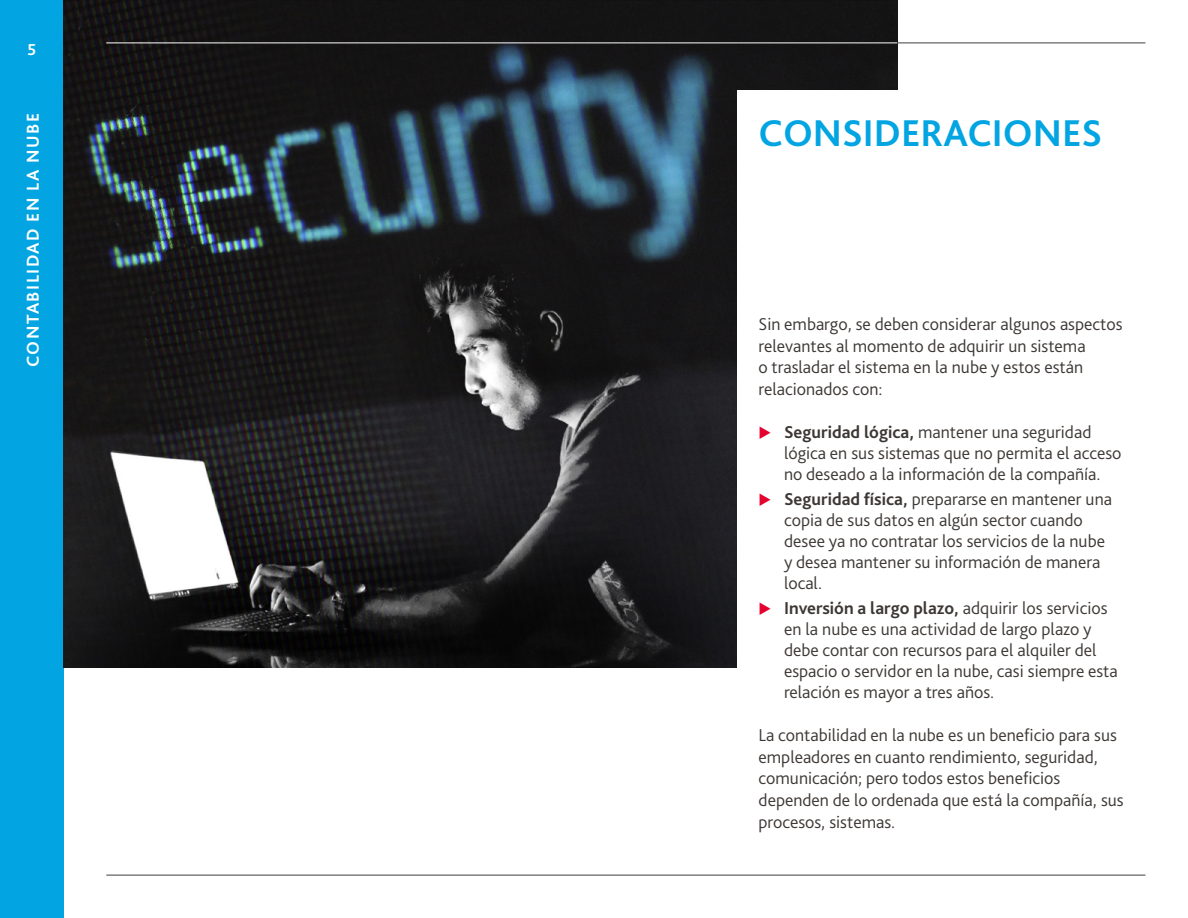
<style>
.page{position:relative;width:1188px;height:918px;background:#fff}
.page>*{position:absolute;margin:0;border:0;box-sizing:border-box;transform-origin:0 0}
.t1{font:700 39px "Bliss Pro";color:#02a5e2}
.t2{font:300 18px/21px "Bliss Pro";color:#3c3734}
.t3{font:700 18px "Bliss Pro";letter-spacing:.085em;color:#fff}
.t4{font:700 16.5px "Bliss Pro";color:#fff}
.s1{font-weight:700}
</style>
<div class="page">
<div style="left:0;top:0;width:64px;height:918px;background:#02a5e2"></div>
<hr style="left:106px;top:43px;width:1039px;height:1px;background:#404040">
<hr style="left:106px;top:875px;width:1039px;height:1px;background:#404040">
<img style="left:64px;top:0;width:833px;height:667px">
<div style="left:737px;top:90px;width:387px;height:759px;background:#fff"></div>
<hr style="left:106px;top:43px;width:791px;height:1px;background:#fff">
<p class="t4" style="left:28px;top:39px;width:10px">5</p>
<p class="t3" style="left:22px;top:367px;width:255px;rotate:-90deg">Contabilidad en la nube</p>
<h1 class="t1" style="left:759px;top:108px;width:256px">CONSIDERACIONE</h1>
<h1 class="t1" style="left:1082px;top:108px;width:22px">S</h1>
<p class="t2" style="left:759px;top:313px;width:365px;line-height:21.6px">Sin embargo, se deben considerar algunos aspectos relevantes al momento de adquirir un sistema<br>o trasladar el sistema en la nube y estos están relacionados con:</p>
<p class="t2" style="left:784px;top:421px;width:339px"><span class="s1">Seguridad lógica,</span> mantener una seguridad lógica en sus sistemas que no permita el acceso no deseado a la información de la compañía.</p>
<p class="t2" style="left:784px;top:488px;width:330px"><span class="s1">Seguridad física,</span> prepararse en mantener una copia de sus datos en algún sector cuando desee ya no contratar los servicios de la nube y desea mantener su información de manera local.</p>
<p class="t2" style="left:784px;top:597px;width:335px"><span class="s1">I nversión a largo plazo,</span> adquirir los servicios en la nube es una actividad de largo plazo y debe contar con recursos para el alquiler del espacio o servidor en la nube, casi siempre esta relación es mayor a tres años.</p>
<p class="t2" style="left:759px;top:724px;width:367px;line-height:21.6px">La contabilidad en la nube es un beneficio para sus empleadores en cuanto rendimiento, seguridad, comunicación; pero todos estos beneficios dependen de lo ordenada que está la compañía, sus procesos, sistemas.</p>
</div>
